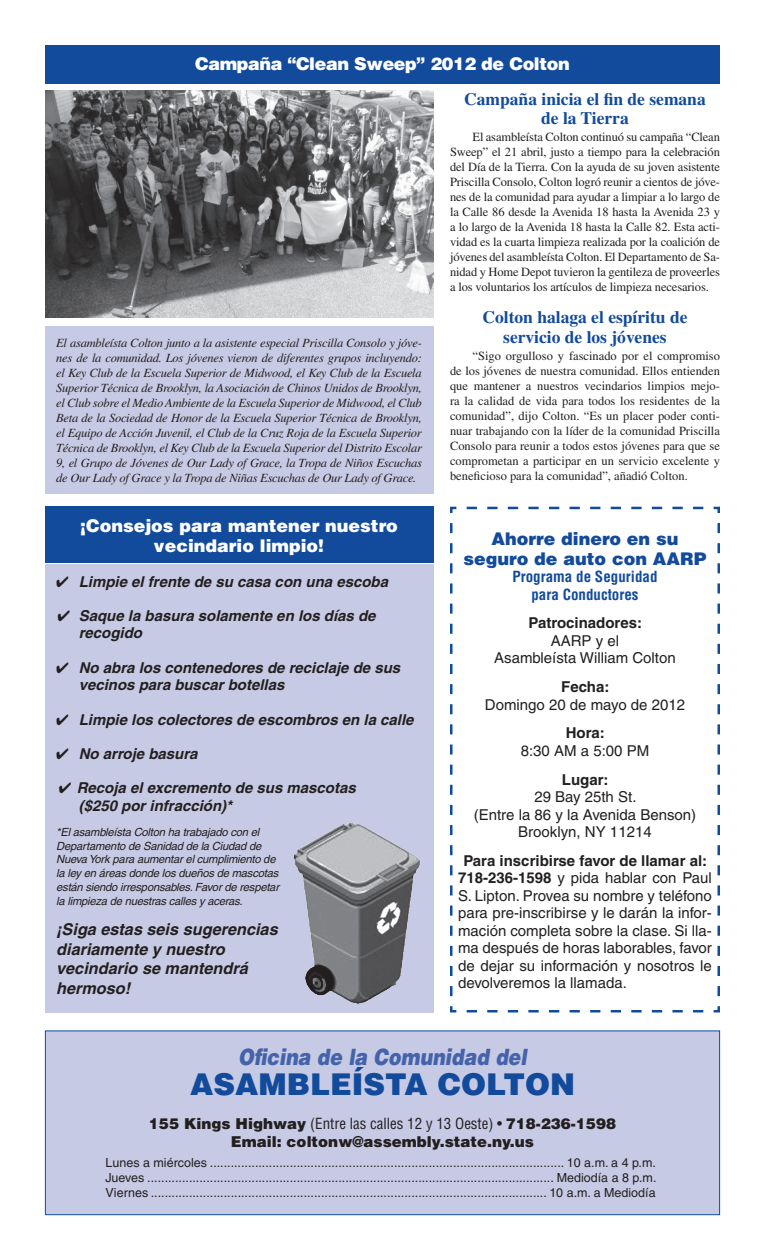
<style>
.page{position:relative;width:765px;height:1260px;background:#fff}
.page>*{position:absolute;margin:0;border:0;box-sizing:border-box;transform-origin:0 0}
.t1{font:900 30px "Helvetica";color:#124a9c}
.t2{font:italic 900 22.5px "Helvetica";color:#4463ab;scale:.84 1}
.t3{font:700 17.5px/18.8px "Times";color:#124a9c;text-align:center}
.Head{font:900 17.5px/20px "Helvetica";color:#fff;text-align:center}
.t4{font:900 17.5px/20px "Helvetica";color:#124a9c;text-align:center}
.Head-2{font:900 17.5px "Helvetica";letter-spacing:-.02em;color:#fff}
.t5{font:italic 700 16.25px/19.5px "Helvetica";color:#231f20}
.Sub_Head{font:15px/17.5px "Helvetica";color:#231f20;text-align:center}
.t6{font:italic 700 15px/17.5px "Helvetica";color:#231f20}
.t7{font:900 15px "Helvetica";color:#231f20}
.Sub_Head-2{font:700 15px "Helvetica";color:#231f20}
.t8{font:700 condensed 15px/17.5px "Helvetica";color:#124a9c;text-align:center}
.Body{font:12.5px/15px "Times";letter-spacing:-.01em;color:#231f20;text-align:justify}
.t9{font:italic 12.5px/15px "Times";letter-spacing:-.02em;color:#231f20;text-align:justify}
.t10{font:12.5px "Helvetica";color:#231f20}
.t11{font:italic 11.25px/13.8px "Helvetica";letter-spacing:-.02em;color:#231f20}
.s1{font-weight:700}
.s2{font-weight:400;font-stretch:condensed}
</style>
<div class="page">
<div style="left:45px;top:45px;width:675px;height:39px;background:#124a9c"></div>
<div style="left:45px;top:326px;width:388px;height:168px;background:#c7cae4"></div>
<img style="left:45px;top:90px;width:388px;height:228px">
<div style="left:45px;top:1031px;width:675px;height:184px;background:#c7cae4;border:1px solid #124a9c"></div>
<svg style="left:450px;top:506px;width:270px;height:507px"></svg>
<div style="left:45px;top:564px;width:388px;height:448px;background:#c7cae4"></div>
<div style="left:45px;top:507px;width:388px;height:56px;background:#124a9c"></div>
<img style="left:281px;top:823px;width:152px;height:190px">
<p class="Head-2" style="left:195px;top:53px;width:376px">Campaña “Clean Sweep” 2012 de Colton</p>
<p class="t9" style="left:56px;top:336px;width:367px">El asambleísta Colton junto a la asistente especial Priscilla Consolo y jóve&shy;nes de la comunidad. Los jóvenes vieron de diferentes grupos incluyendo: el Key Club de la Escuela Superior de Midwood, el Key Club de la Escuela Superior Técnica de Brooklyn, la Asociación de Chinos Unidos de Brooklyn, el Club sobre el Medio Ambiente de la Escuela Superior de Midwood, el Club Beta de la Sociedad de Honor de la Escuela Superior Técnica de Brooklyn, el Equipo de Acción Juvenil, el Club de la Cruz Roja de la Escuela Superior Técnica de Brooklyn, el Key Club de la Escuela Superior del Distrito Escolar 9, el Grupo de Jóvenes de Our Lady of Grace, la Tropa de Niños Escuchas de Our Lady of Grace y la Tropa de Niñas Escuchas de Our Lady of Grace.</p>
<p class="Head" style="left:80px;top:515px;width:319px">¡Consejos para mantener nuestro vecindario limpio!</p>
<p class="t6" style="left:56px;top:572px;width:333px">✔ Limpie el frente de su casa con una escoba</p>
<p class="t6" style="left:79px;top:607px;width:298px;text-indent:-21px">✔ Saque la basura solamente en los días de recogido</p>
<p class="t6" style="left:79px;top:659px;width:323px;text-indent:-22px">✔ No abra los contenedores de reciclaje de sus vecinos para buscar botellas</p>
<p class="t6" style="left:56px;top:710px;width:359px">✔ Limpie los colectores de escombros en la calle</p>
<p class="t6" style="left:56px;top:745px;width:143px">✔ No arroje basura</p>
<p class="t6" style="left:79px;top:779px;width:278px;text-indent:-20px">✔ Recoja el excremento de sus mascotas ($250 por infracción)*</p>
<p class="t11" style="left:56px;top:825px;width:224px">*El asambleísta Colton ha trabajado con el Departamento de Sanidad de la Ciudad de Nueva York para aumentar el cumplimiento de la ley en áreas donde los dueños de mascotas están siendo irresponsables. Favor de respetar la limpieza de nuestras calles y aceras.</p>
<p class="t5" style="left:56px;top:920px;width:223px">¡Siga estas seis sugerencias diariamente y nuestro vecindario se mantendrá hermoso!</p>
<p class="t3" style="left:464px;top:89px;width:243px">Campaña inicia el fin de semana de la Tierra</p>
<p class="Body" style="left:450px;top:130px;width:272px;text-indent:22px">El asambleísta Colton continuó su campaña “Clean Sweep” el 21 abril, justo a tiempo para la celebración del Día de la Tierra. Con la ayuda de su joven asistente Priscilla Consolo, Colton logró reunir a cientos de jóve&shy;nes de la comunidad para ayudar a limpiar a lo largo de la Calle 86 desde la Avenida 18 hasta la Avenida 23 y a lo largo de la Avenida 18 hasta la Calle 82. Esta acti&shy;vidad es la cuarta limpieza realizada por la coalición de jóvenes del asambleísta Colton. El Departamento de Sa&shy;nidad y Home Depot tuvieron la gentileza de proveerles a los voluntarios los artículos de limpieza necesarios.</p>
<p class="t3" style="left:482px;top:306px;width:207px;line-height:20px">Colton halaga el espíritu de servicio de los jóvenes</p>
<p class="Body" style="left:450px;top:348px;width:272px;text-indent:22px">“Sigo orgulloso y fascinado por el compromiso de los jóvenes de nuestra comunidad. Ellos entienden que mantener a nuestros vecindarios limpios mejo&shy;ra la calidad de vida para todos los residentes de la comunidad”, dijo Colton. “Es un placer poder conti&shy;nuar trabajando con la líder de la comunidad Priscilla Consolo para reunir a todos estos jóvenes para que se comprometan a participar en un servicio excelente y beneficioso para la comunidad”, añadió Colton.</p>
<p class="t4" style="left:464px;top:528px;width:244px">Ahorre dinero en su seguro de auto con AARP</p>
<p class="t8" style="left:512px;top:568px;width:147px">Programa de Seguridad para Conductores</p>
<p class="Sub_Head-2" style="left:529px;top:614px;width:115px">Patrocinadores:</p>
<p class="Sub_Head" style="left:494px;top:632px;width:183px">AARP y el<br>Asambleísta William Colton</p>
<p class="Sub_Head-2" style="left:561px;top:678px;width:50px">Fecha:</p>
<p class="Sub_Head" style="left:485px;top:696px;width:202px">Domingo 20 de mayo de 2012</p>
<p class="Sub_Head-2" style="left:566px;top:724px;width:41px">Hora:</p>
<p class="Sub_Head" style="left:521px;top:742px;width:130px">8:30 AM a 5:00 PM</p>
<p class="Sub_Head-2" style="left:562px;top:770px;width:48px">Lugar:</p>
<p class="Sub_Head" style="left:534px;top:788px;width:104px">29 Bay 25th St.</p>
<p class="Sub_Head" style="left:474px;top:806px;width:224px">(Entre la 86 y la Avenida Benson)</p>
<p class="Sub_Head" style="left:518px;top:823px;width:135px">Brooklyn, NY 11214</p>
<p class="Sub_Head-2" style="left:463px;top:852px;width:245px">Para inscribirse favor de llamar al:</p>
<p class="Sub_Head" style="left:458px;top:869px;width:255px;text-align:justify"><span class="s1">718-236-1598</span> y pida hablar con Paul S. Lipton. Provea su nombre y teléfono para pre-inscribirse y le darán la infor&shy;mación completa sobre la clase. Si lla&shy;ma después de horas laborables, favor de dejar su información y nosotros le devolveremos la llamada.</p>
<p class="t2" style="left:238px;top:1042px;width:345px">Oficina de la Comunidad del</p>
<p class="t1" style="left:190px;top:1064px;width:386px">ASAMBLEÍSTA COLTON</p>
<p class="t7" style="left:149px;top:1114px;width:469px">155 Kings Highway <span class="s2">(Entre las calles 12 y 13 Oeste) •</span> 718-236-1598</p>
<p class="t7" style="left:231px;top:1131px;width:305px">Email: coltonw@assembly.state.ny.us</p>
<p class="t10" style="left:106px;top:1156px;width:552px">Lunes a miércoles ...................................................................................................... 10 a.m. a 4 p.m.</p>
<p class="t10" style="left:106px;top:1171px;width:552px">Jueves ..................................................................................................................... Mediodía a 8 p.m.</p>
<p class="t10" style="left:106px;top:1186px;width:551px">Viernes .................................................................................................................. 10 a.m. a Mediodía</p>
</div>
